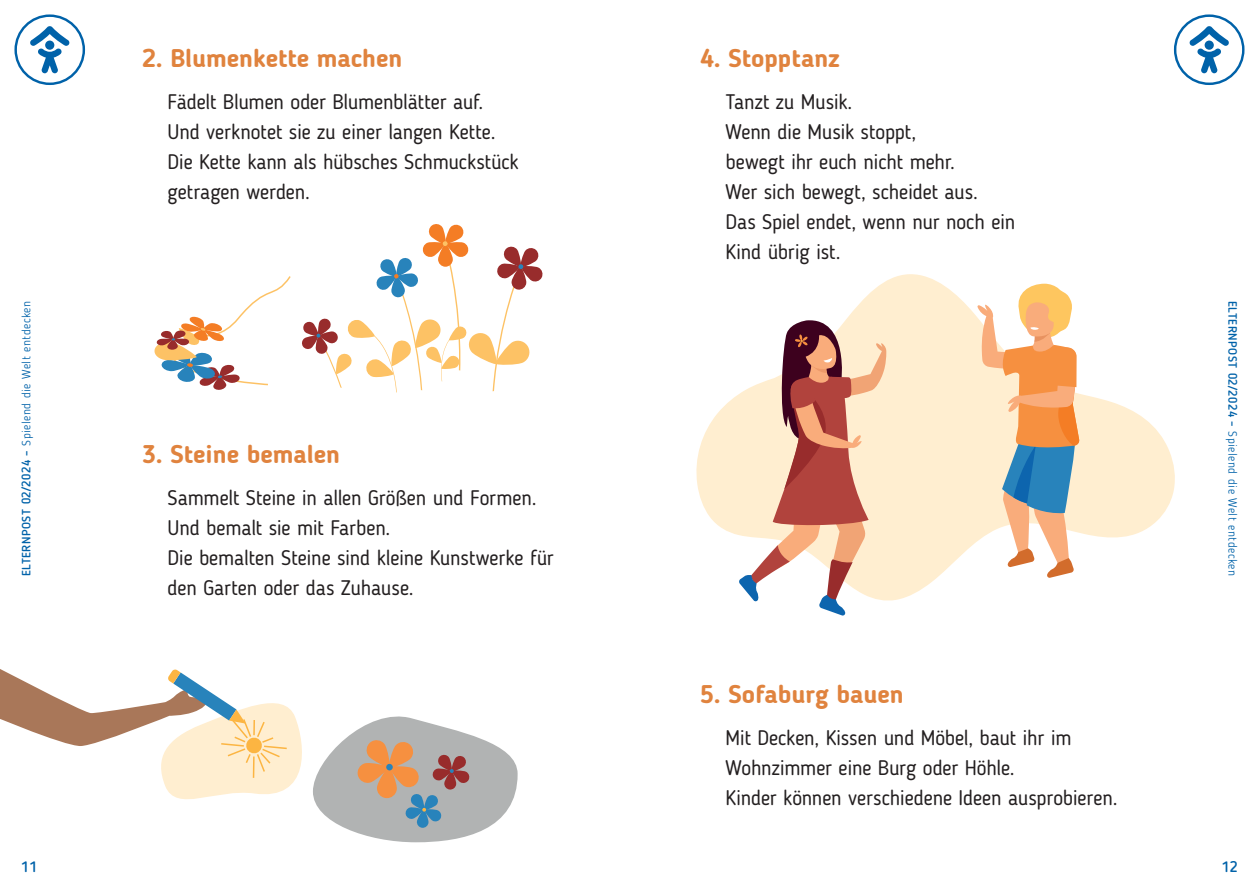
<style>
.page{position:relative;width:1259px;height:893px;background:#fff}
.page>*{position:absolute;margin:0;border:0;box-sizing:border-box;transform-origin:0 0}
.t1{font:700 25.5px "Blogger Sans";color:#e0833e}
.t2{font:21px/30px "Blogger Sans";letter-spacing:-.015em;color:#231f20}
.t3{font:500 15px "Blogger Sans";color:#0062a9}
.t4{font:300 12px "Blogger Sans";letter-spacing:.04em;color:#0062a9}
.s1{font-weight:500}
</style>
<div class="page">
<svg style="left:1174px;top:14px;width:70px;height:71px"></svg>
<svg style="left:14px;top:14px;width:71px;height:71px"></svg>
<svg style="left:696px;top:274px;width:479px;height:327px;fill:#fff0d8"></svg>
<svg style="left:302px;top:224px;width:241px;height:168px"></svg>
<svg style="left:0;top:669px;width:517px;height:173px"></svg>
<svg style="left:977px;top:284px;width:102px;height:294px"></svg>
<svg style="left:738px;top:317px;width:148px;height:299px"></svg>
<svg style="left:154px;top:276px;width:137px;height:114px"></svg>
<p class="t1" style="left:142px;top:42px;width:262px">2. Blumenkette machen</p>
<p class="t2" style="left:168px;top:86px;width:353px">Fädelt Blumen oder Blumenblätter auf.<br>Und verknotet sie zu einer langen Kette.<br>Die Kette kann als hübsches Schmuckstück getragen werden.</p>
<p class="t1" style="left:700px;top:42px;width:141px">4. Stopptanz</p>
<p class="t2" style="left:725px;top:86px;width:291px">Tanzt zu Musik.<br>Wenn die Musik stoppt,<br>bewegt ihr euch nicht mehr.<br>Wer sich bewegt, scheidet aus.<br>Das Spiel endet, wenn nur noch ein<br>Kind übrig ist.</p>
<p class="t4" style="left:19px;top:576px;width:277px;rotate:-90deg"><span class="s1">ELTERNPOST 02/2024 –</span> Spielend die Welt entdecken</p>
<p class="t4" style="left:1240px;top:301px;width:277px;rotate:90deg"><span class="s1">ELTERNPOST 02/2024 –</span> Spielend die Welt entdecken</p>
<p class="t1" style="left:142px;top:438px;width:200px">3. Steine bemalen</p>
<p class="t2" style="left:168px;top:482px;width:388px">Sammelt Steine in allen Größen und Formen.<br>Und bemalt sie mit Farben.<br>Die bemalten Steine sind kleine Kunstwerke für den Garten oder das Zuhause.</p>
<p class="t1" style="left:700px;top:678px;width:205px">5. Sofaburg bauen</p>
<p class="t2" style="left:725px;top:722px;width:393px">Mit Decken, Kissen und Möbel, baut ihr im<br>Wohnzimmer eine Burg oder Höhle.<br>Kinder können verschiedene Ideen ausprobieren.</p>
<p class="t3" style="left:21px;top:857px;width:18px">11</p>
<p class="t3" style="left:1221px;top:857px;width:18px">12</p>
</div>
